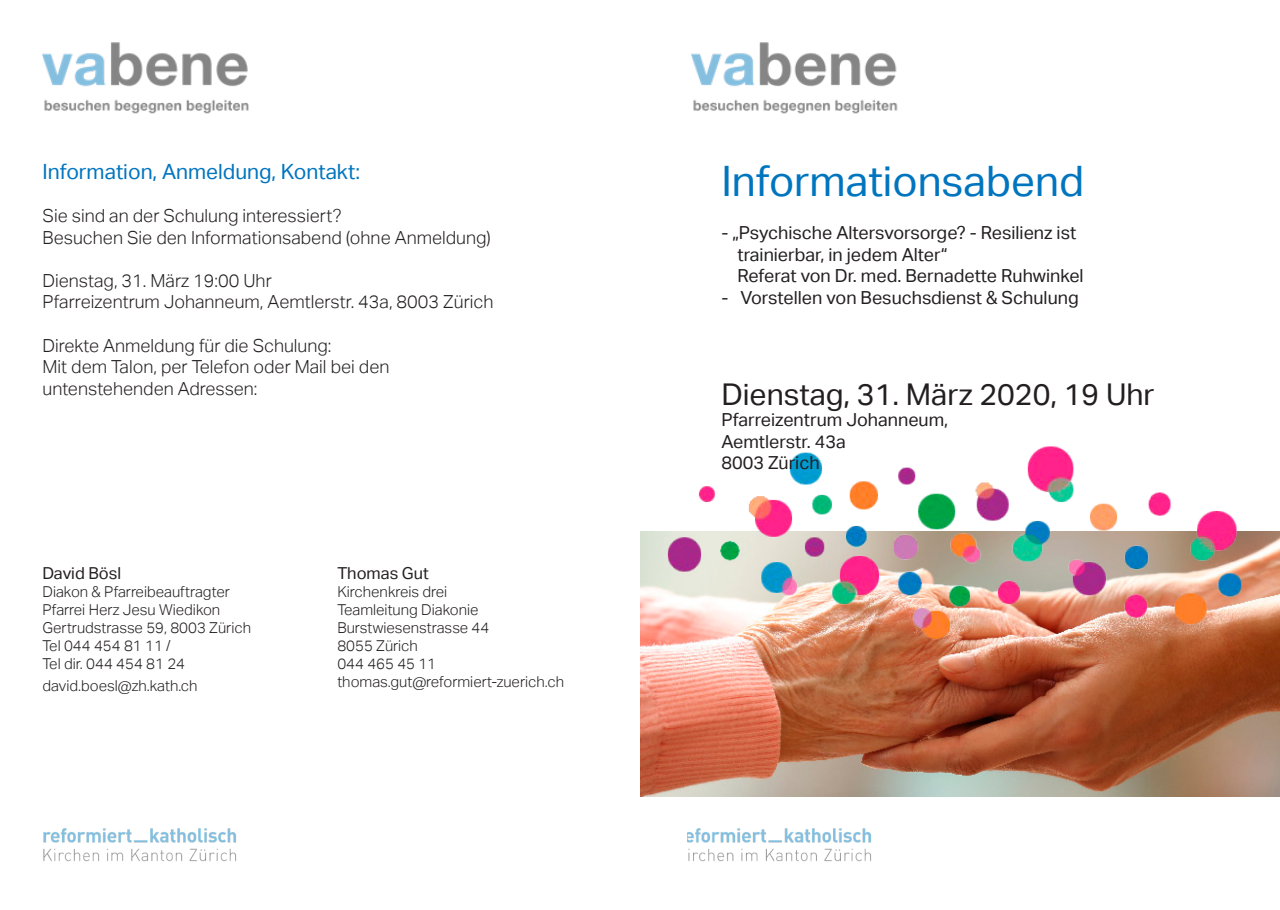
<style>
.page{position:relative;width:1280px;height:910px;background:#fff}
.page>*{position:absolute;margin:0;border:0;box-sizing:border-box;transform-origin:0 0}
.t1{font:42px "Aktiv Grotesk";color:#0075bf}
.t2{font:30px "Aktiv Grotesk";color:#231f20}
.t3{font:21px "Aktiv Grotesk";color:#0075bf}
.t4{font:300 18px/21.6px "Aktiv Grotesk";color:#231f20}
.t5{font:18px "Aktiv Grotesk";color:#231f20}
.t6{font:16.5px "Aktiv Grotesk";color:#231f20}
.t7{font:300 15px "Aktiv Grotesk";color:#231f20}
</style>
<div class="page">
<img style="left:691px;top:43px;width:207px;height:71px">
<img style="left:687px;top:828px;width:184px;height:34px">
<img style="left:43px;top:43px;width:206px;height:71px">
<img style="left:43px;top:828px;width:193px;height:34px">
<img style="left:640px;top:531px;width:640px;height:266px">
<img style="left:652px;top:446px;width:600px;height:208px">
<p class="t3" style="left:43px;top:159px;width:319px">Information, Anmeldung, Kontakt:</p>
<p class="t4" style="left:43px;top:205px;width:450px">Sie sind an der Schulung interessiert?<br>Besuchen Sie den Informationsabend (ohne Anmeldung)</p>
<p class="t4" style="left:43px;top:270px;width:452px">Dienstag, 31. März 19:00 Uhr<br>Pfarreizentrum Johanneum, Aemtlerstr. 43a, 8003 Zürich</p>
<p class="t4" style="left:43px;top:334px;width:348px">Direkte Anmeldung für die Schulung:<br>Mit dem Talon, per Telefon oder Mail bei den untenstehenden Adressen:</p>
<p class="t6" style="left:43px;top:564px;width:80px">David Bösl</p>
<p class="t7" style="left:43px;top:583px;width:189px">Diakon &amp; Pfarreibeauftragter</p>
<p class="t7" style="left:43px;top:601px;width:179px">Pfarrei Herz Jesu Wiedikon</p>
<p class="t7" style="left:43px;top:619px;width:210px">Gertrudstrasse 59, 8003 Zürich</p>
<p class="t7" style="left:43px;top:637px;width:130px">Tel 044 454 81 11 /</p>
<p class="t7" style="left:43px;top:655px;width:144px">Tel dir. 044 454 81 24</p>
<p class="t7" style="left:43px;top:677px;width:157px">david.boesl@zh.kath.ch</p>
<p class="t6" style="left:337px;top:563px;width:93px">Thomas Gut</p>
<p class="t7" style="left:337px;top:583px;width:111px">Kirchenkreis drei</p>
<p class="t7" style="left:337px;top:601px;width:143px">Teamleitung Diakonie</p>
<p class="t7" style="left:337px;top:619px;width:153px">Burstwiesenstrasse 44</p>
<p class="t7" style="left:337px;top:637px;width:82px">8055 Zürich</p>
<p class="t7" style="left:337px;top:655px;width:100px">044 465 45 11</p>
<p class="t7" style="left:337px;top:673px;width:228px">thomas.gut@reformiert-zuerich.ch</p>
<p class="t1" style="left:721px;top:157px;width:364px">Informationsabend</p>
<p class="t5" style="left:721px;top:222px;width:356px">- „Psychische Altersvorsorge? - Resilienz ist</p>
<p class="t5" style="left:737px;top:244px;width:211px">trainierbar, in jedem Alter“</p>
<p class="t5" style="left:737px;top:265px;width:348px">Referat von Dr. med. Bernadette Ruhwinkel</p>
<p class="t5" style="left:721px;top:287px;width:359px">- Vorstellen von Besuchsdienst &amp; Schulung</p>
<p class="t2" style="left:721px;top:377px;width:435px">Dienstag, 31. März 2020, 19 Uhr</p>
<p class="t5" style="left:721px;top:409px;width:228px">Pfarreizentrum Johanneum,</p>
<p class="t5" style="left:721px;top:431px;width:126px">Aemtlerstr. 43a</p>
<p class="t5" style="left:721px;top:453px;width:100px">8003 Zürich</p>
</div>
